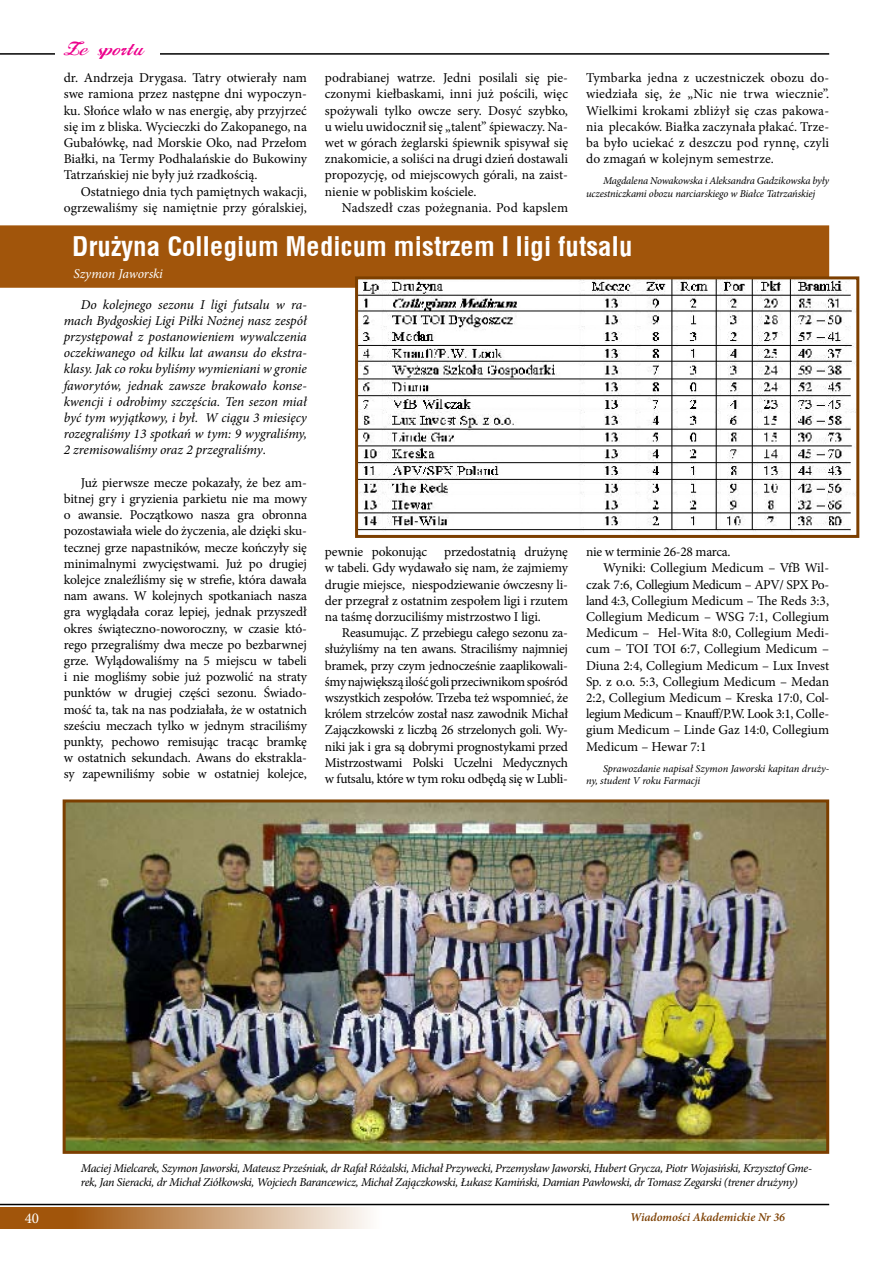
<style>
.page{position:relative;width:893px;height:1263px;background:#fff}
.page>*{position:absolute;margin:0;border:0;box-sizing:border-box;transform-origin:0 0}
.t1{font:700 27px "Switzerland Condpl";color:#fff}
.t2{font:18px "FL Starogrecki 1";letter-spacing:.01em;color:#ec008c}
.t3{font:15px "Minion Pro";color:#fff}
.t4{font:13.5px/16.2px "Minion Pro";color:#000;text-align:justify}
.t5{font:italic 13.5px/16.2px "Minion Pro";letter-spacing:-.01em;color:#000;text-align:justify}
.t6{font:13.5px "Minion Pro";letter-spacing:-.03em;color:#000}
.t7{font:13.5px "Minion Pro";letter-spacing:-.02em;color:#000}
.t8{font:italic 13.5px "Minion Pro";letter-spacing:-.01em;color:#fff}
.t9{font:italic 12px/14.4px "Minion Pro";letter-spacing:-.025em;color:#000}
.t10{font:italic 600 12px "Minion Pro";letter-spacing:-.005em;color:#7c3f00}
.t11{font:italic 10.5px/12.6px "Minion Pro";letter-spacing:-.015em;color:#000}
.s1{font-style:normal}
</style>
<div class="page">
<svg style="left:4px;top:1208px;width:366px;height:21px;background:#c5976a"></svg>
<hr style="left:0;top:1204px;width:829px;height:1px;background:#000">
<hr style="left:0;top:53px;width:829px;height:2px;background:#000">
<hr style="left:0;top:1208px;width:4px;height:21px;background:#a1550b">
<div style="left:55px;top:44px;width:104px;height:20px;background:#fff"></div>
<div style="left:0;top:225px;width:829px;height:63px;background:#a1550b"></div>
<img style="left:359px;top:280px;width:496px;height:251px">
<div style="left:355px;top:276px;width:504px;height:262px;border:3px solid #7c3f00"></div>
<img style="left:67px;top:803px;width:758px;height:347px">
<div style="left:63px;top:799px;width:766px;height:355px;border:3px solid #7c3f00"></div>
<h2 class="t2" style="left:64px;top:38px;width:81px">Ze sportu</h2>
<p class="t4" style="left:64px;top:70px;width:245px">dr. Andrzeja Drygasa. Tatry otwierały nam swe ramiona przez następne dni wypoczyn&shy;ku. Słońce wlało w nas energię, aby przyjrzeć się im z bliska. Wycieczki do Zakopanego, na Gubałówkę, nad Morskie Oko, nad Przełom Białki, na Termy Podhalańskie do Bukowiny Tatrzańskiej nie były już rzadkością.</p>
<p class="t4" style="left:64px;top:183px;width:245px;text-align:right">Ostatniego dnia tych pamiętnych wakacji, ogrzewaliśmy się namiętnie przy góralskiej,</p>
<p class="t4" style="left:325px;top:70px;width:245px">podrabianej watrze. Jedni posilali się pie&shy;czonymi kiełbaskami, inni już pościli, więc spożywali tylko owcze sery. Dosyć szybko, u wielu uwidocznił się „talent” śpiewaczy. Na&shy;wet w górach żeglarski śpiewnik spisywał się znakomicie, a soliści na drugi dzień dostawali propozycję, od miejscowych górali, na zaist&shy;nienie w pobliskim kościele.</p>
<p class="t4" style="left:342px;top:199px;width:228px">Nadszedł czas pożegnania. Pod kapslem</p>
<p class="t4" style="left:586px;top:70px;width:245px">Tymbarka jedna z uczestniczek obozu do&shy;wiedziała się, że „Nic nie trwa wiecznie”.<br>Wielkimi krokami zbliżył się czas pakowa&shy;nia plecaków. Białka zaczynała płakać. Trze&shy;ba było uciekać z deszczu pod rynnę, czyli do zmagań w kolejnym semestrze.</p>
<p class="t11" style="left:586px;top:175px;width:245px;text-indent:17px">Magdalena Nowakowska i Aleksandra Gadzikowska były uczestniczkami obozu narciarskiego w Białce Tatrzańskiej</p>
<h1 class="t1" style="left:72px;top:230px;width:562px">Drużyna Collegium Medicum mistrzem I ligi futsalu</h1>
<p class="t8" style="left:73px;top:264px;width:91px">Szymon Jaworski</p>
<p class="t5" style="left:64px;top:296px;width:245px;text-indent:17px">Do kolejnego sezonu I ligi futsalu w ra&shy;mach Bydgoskiej Ligi Piłki Nożnej nasz zespół przystępował z postanowieniem wywalczenia oczekiwanego od kilku lat awansu do ekstra&shy;klasy. Jak co roku byliśmy wymieniani w gronie faworytów, jednak zawsze brakowało konse&shy;kwencji i odrobimy szczęścia. Ten sezon miał być tym wyjątkowy, i był. W ciągu 3 miesięcy rozegraliśmy 13 spotkań w tym: 9 wygraliśmy, 2 zremisowaliśmy oraz 2 przegraliśmy<span class="s1">.</span></p>
<p class="t4" style="left:64px;top:474px;width:245px;text-indent:17px">Już pierwsze mecze pokazały, że bez am&shy;bitnej gry i gryzienia parkietu nie ma mowy o awansie. Początkowo nasza gra obronna pozostawiała wiele do życzenia, ale dzięki sku&shy;tecznej grze napastników, mecze kończyły się minimalnymi zwycięstwami. Już po drugiej kolejce znaleźliśmy się w strefie, która dawała nam awans. W kolejnych spotkaniach nasza gra wyglądała coraz lepiej, jednak przyszedł okres świąteczno-noworoczny, w czasie któ&shy;rego przegraliśmy dwa mecze po bezbarwnej grze. Wylądowaliśmy na 5 miejscu w tabeli i nie mogliśmy sobie już pozwolić na straty punktów w drugiej części sezonu. Świado&shy;mość ta, tak na nas podziałała, że w ostatnich sześciu meczach tylko w jednym straciliśmy punkty, pechowo remisując tracąc bramkę w ostatnich sekundach. Awans do ekstrakla&shy;sy zapewniliśmy sobie w ostatniej kolejce,</p>
<p class="t4" style="left:325px;top:544px;width:245px;text-indent:119px">przedostatnią drużynę w tabeli. Gdy wydawało się nam, że zajmiemy drugie miejsce, niespodziewanie ówczesny li&shy;der przegrał z ostatnim zespołem ligi i rzutem na taśmę dorzuciliśmy mistrzostwo I ligi.</p>
<p class="t4" style="left:325px;top:625px;width:245px;text-indent:17px">Reasumując. Z przebiegu całego sezonu za&shy;służyliśmy na ten awans. Straciliśmy najmniej bramek, przy czym jednocześnie zaaplikowali&shy;śmy największą ilość goli przeciwnikom spośród wszystkich zespołów. Trzeba też wspomnieć, że królem strzelców został nasz zawodnik Michał Zajączkowski z liczbą 26 strzelonych goli. Wy&shy;niki jak i gra są dobrymi prognostykami przed Mistrzostwami Polski Uczelni Medycznych w futsalu, które w tym roku odbędą się w Lubli-</p>
<p class="t4" style="left:325px;top:544px;width:104px">pewnie pokonując</p>
<p class="t7" style="left:586px;top:543px;width:146px">nie w terminie 26-28 marca.</p>
<p class="t4" style="left:603px;top:560px;width:228px">Wyniki: Collegium Medicum – VfB Wil-</p>
<p class="t6" style="left:586px;top:575px;width:245px">czak 7:6, Collegium Medicum – APV/ SPX Po-</p>
<p class="t4" style="left:586px;top:592px;width:245px">land 4:3, Collegium Medicum – The Reds 3:3,</p>
<p class="t4" style="left:586px;top:609px;width:245px">Collegium Medicum – WSG 7:1 , Collegium</p>
<p class="t4" style="left:586px;top:625px;width:245px">Medicum – Hel-Wita 8:0, Collegium Medi-</p>
<p class="t4" style="left:586px;top:641px;width:245px">cum – TOI TOI 6:7, Collegium Medicum –</p>
<p class="t4" style="left:586px;top:657px;width:245px">Diuna 2:4, Collegium Medicum – Lux Invest</p>
<p class="t4" style="left:586px;top:673px;width:245px">Sp. z o.o. 5:3, Collegium Medicum – Medan</p>
<p class="t4" style="left:586px;top:690px;width:245px">2:2, Collegium Medicum – Kreska 1 7:0, Col-</p>
<p class="t6" style="left:586px;top:705px;width:245px">legium Medicum – Knauff/P.W. Look 3:1 , Colle-</p>
<p class="t4" style="left:586px;top:722px;width:245px">gium Medicum – Linde Gaz 1 4:0, Collegium</p>
<p class="t4" style="left:586px;top:738px;width:119px">Medicum – Hewar 7:1</p>
<p class="t11" style="left:586px;top:762px;width:245px;text-indent:17px">Sprawozdanie napisał Szymon Jaworski kapitan druży&shy;ny, student V roku Farmacji</p>
<p class="t9" style="left:81px;top:1161px;width:733px">Maciej Mielcarek, Szymon Jaworski, Mateusz Prześniak, dr Rafał Różalski, Michał Przywecki, Przemysław Jaworski, Hubert Grycza, Piotr Wojasiński, Krzysztof Gme&shy;rek, Jan Sieracki, dr Michał Ziółkowski, Wojciech Barancewicz, Michał Zajączkowski, Łukasz Kamiński, Damian Pawłowski, dr Tomasz Zegarski (trener drużyny)</p>
<p class="t3" style="left:25px;top:1208px;width:16px">40</p>
<p class="t10" style="left:630px;top:1210px;width:156px">Wiadomości Akademickie Nr 36</p>
</div>
